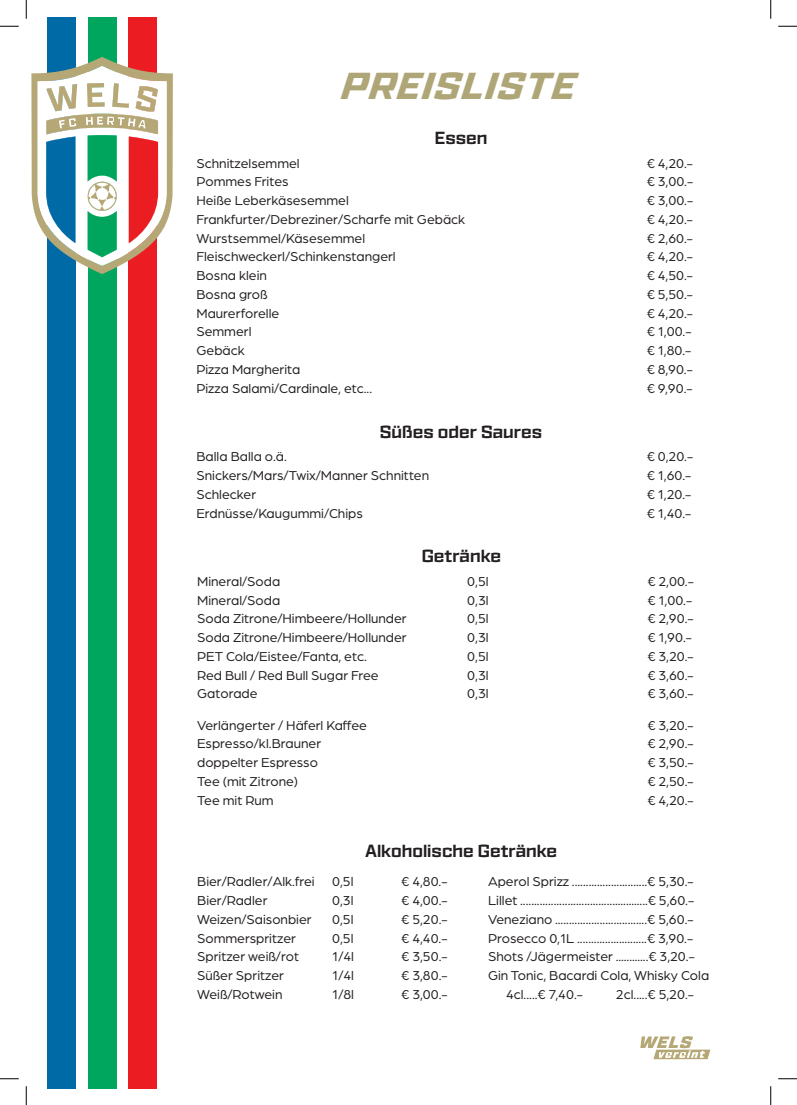
<style>
.page{position:relative;width:797px;height:1105px;background:#fff}
.page>*{position:absolute;margin:0;border:0;box-sizing:border-box;transform-origin:0 0}
.t1{font:italic 800 37.5px "Ironstrike";letter-spacing:.035em;color:#afa678}
.t2{font:700 17.5px "Ironstrike";color:#231f20}
.t3{font:13.75px "Arboria";color:#231f20}
</style>
<div class="page">
<div style="left:48px;top:17px;width:28px;height:1072px;background:#006aa6"></div>
<div style="left:88px;top:17px;width:29px;height:1072px;background:#00a65d"></div>
<div style="left:128px;top:17px;width:28px;height:1072px;background:#eb1d23"></div>
<svg style="left:31px;top:57px;width:142px;height:217px"></svg>
<svg style="left:640px;top:1036px;width:70px;height:23px"></svg>
<svg style="left:0;top:25px;width:19px;height:2px"></svg>
<svg style="left:778px;top:25px;width:19px;height:2px"></svg>
<svg style="left:0;top:1078px;width:19px;height:1px"></svg>
<svg style="left:778px;top:1078px;width:19px;height:1px"></svg>
<svg style="left:25px;top:0;width:2px;height:19px"></svg>
<svg style="left:25px;top:1086px;width:2px;height:19px"></svg>
<svg style="left:770px;top:0;width:1px;height:19px"></svg>
<svg style="left:770px;top:1086px;width:1px;height:19px"></svg>
<p class="t1" style="left:342px;top:63px;width:235px">PREISLISTE</p>
<p class="t2" style="left:434px;top:127px;width:54px">Essen</p>
<p class="t3" style="left:196px;top:154px;width:105px">Schnitzelsemmel</p>
<p class="t3" style="left:646px;top:154px;width:48px">€ 4,20.-</p>
<p class="t3" style="left:196px;top:173px;width:94px">Pommes Frites</p>
<p class="t3" style="left:646px;top:173px;width:48px">€ 3,00.-</p>
<p class="t3" style="left:196px;top:192px;width:154px">Heiße Leberkäsesemmel</p>
<p class="t3" style="left:646px;top:192px;width:48px">€ 3,00.-</p>
<p class="t3" style="left:196px;top:210px;width:270px">Frankfurter/Debreziner/Scharfe mit Gebäck</p>
<p class="t3" style="left:646px;top:210px;width:48px">€ 4,20.-</p>
<p class="t3" style="left:196px;top:229px;width:170px">Wurstsemmel/Käsesemmel</p>
<p class="t3" style="left:646px;top:229px;width:48px">€ 2,60.-</p>
<p class="t3" style="left:196px;top:248px;width:201px">Fleischweckerl/Schinkenstangerl</p>
<p class="t3" style="left:646px;top:248px;width:48px">€ 4,20.-</p>
<p class="t3" style="left:196px;top:267px;width:72px">Bosna klein</p>
<p class="t3" style="left:646px;top:267px;width:48px">€ 4,50.-</p>
<p class="t3" style="left:196px;top:285px;width:73px">Bosna groß</p>
<p class="t3" style="left:646px;top:285px;width:48px">€ 5,50.-</p>
<p class="t3" style="left:196px;top:304px;width:84px">Maurerforelle</p>
<p class="t3" style="left:646px;top:304px;width:48px">€ 4,20.-</p>
<p class="t3" style="left:196px;top:323px;width:57px">Semmerl</p>
<p class="t3" style="left:646px;top:323px;width:46px">€ 1,00.-</p>
<p class="t3" style="left:196px;top:342px;width:50px">Gebäck</p>
<p class="t3" style="left:646px;top:342px;width:46px">€ 1,80.-</p>
<p class="t3" style="left:196px;top:360px;width:105px">Pizza Margherita</p>
<p class="t3" style="left:646px;top:360px;width:48px">€ 8,90.-</p>
<p class="t3" style="left:196px;top:379px;width:177px">Pizza Salami/Cardinale, etc...</p>
<p class="t3" style="left:646px;top:379px;width:47px">€ 9,90.-</p>
<p class="t2" style="left:380px;top:421px;width:164px">Süßes oder Saures</p>
<p class="t3" style="left:196px;top:448px;width:92px">Balla Balla o.ä.</p>
<p class="t3" style="left:646px;top:448px;width:48px">€ 0,20.-</p>
<p class="t3" style="left:196px;top:467px;width:234px">Snickers/Mars/Twix/Manner Schnitten</p>
<p class="t3" style="left:646px;top:467px;width:46px">€ 1,60.-</p>
<p class="t3" style="left:196px;top:485px;width:61px">Schlecker</p>
<p class="t3" style="left:646px;top:485px;width:46px">€ 1,20.-</p>
<p class="t3" style="left:196px;top:504px;width:168px">Erdnüsse/Kaugummi/Chips</p>
<p class="t3" style="left:646px;top:504px;width:46px">€ 1,40.-</p>
<p class="t2" style="left:422px;top:545px;width:81px">Getränke</p>
<p class="t3" style="left:197px;top:572px;width:85px">Mineral/Soda</p>
<p class="t3" style="left:467px;top:572px;width:23px">0,5l</p>
<p class="t3" style="left:647px;top:572px;width:48px">€ 2,00.-</p>
<p class="t3" style="left:197px;top:591px;width:85px">Mineral/Soda</p>
<p class="t3" style="left:467px;top:591px;width:23px">0,3l</p>
<p class="t3" style="left:647px;top:591px;width:46px">€ 1,00.-</p>
<p class="t3" style="left:197px;top:610px;width:211px">Soda Zitrone/Himbeere/Hollunder</p>
<p class="t3" style="left:467px;top:610px;width:23px">0,5l</p>
<p class="t3" style="left:647px;top:610px;width:48px">€ 2,90.-</p>
<p class="t3" style="left:197px;top:628px;width:211px">Soda Zitrone/Himbeere/Hollunder</p>
<p class="t3" style="left:467px;top:628px;width:23px">0,3l</p>
<p class="t3" style="left:647px;top:628px;width:46px">€ 1,90.-</p>
<p class="t3" style="left:197px;top:647px;width:171px">PET Cola/Eistee/Fanta, etc.</p>
<p class="t3" style="left:467px;top:647px;width:23px">0,5l</p>
<p class="t3" style="left:647px;top:647px;width:48px">€ 3,20.-</p>
<p class="t3" style="left:197px;top:666px;width:183px">Red Bull / Red Bull Sugar Free</p>
<p class="t3" style="left:467px;top:666px;width:23px">0,3l</p>
<p class="t3" style="left:647px;top:666px;width:48px">€ 3,60.-</p>
<p class="t3" style="left:197px;top:685px;width:62px">Gatorade</p>
<p class="t3" style="left:467px;top:685px;width:23px">0,3l</p>
<p class="t3" style="left:647px;top:685px;width:48px">€ 3,60.-</p>
<p class="t3" style="left:197px;top:716px;width:171px">Verlängerter / Häferl Kaffee</p>
<p class="t3" style="left:647px;top:716px;width:48px">€ 3,20.-</p>
<p class="t3" style="left:197px;top:735px;width:126px">Espresso/kl.Brauner</p>
<p class="t3" style="left:647px;top:735px;width:48px">€ 2,90.-</p>
<p class="t3" style="left:197px;top:753px;width:122px">doppelter Espresso</p>
<p class="t3" style="left:647px;top:753px;width:48px">€ 3,50.-</p>
<p class="t3" style="left:197px;top:772px;width:103px">Tee (mit Zitrone)</p>
<p class="t3" style="left:647px;top:772px;width:48px">€ 2,50.-</p>
<p class="t3" style="left:197px;top:791px;width:78px">Tee mit Rum</p>
<p class="t3" style="left:647px;top:791px;width:48px">€ 4,20.-</p>
<p class="t2" style="left:365px;top:840px;width:193px">Alkoholische Getränke</p>
<p class="t3" style="left:197px;top:873px;width:119px">Bier/Radler/Alk.frei</p>
<p class="t3" style="left:332px;top:873px;width:23px">0,5l</p>
<p class="t3" style="left:401px;top:873px;width:48px">€ 4,80.-</p>
<p class="t3" style="left:197px;top:891px;width:72px">Bier/Radler</p>
<p class="t3" style="left:332px;top:891px;width:23px">0,3l</p>
<p class="t3" style="left:401px;top:891px;width:48px">€ 4,00.-</p>
<p class="t3" style="left:197px;top:910px;width:116px">Weizen/Saisonbier</p>
<p class="t3" style="left:332px;top:910px;width:23px">0,5l</p>
<p class="t3" style="left:401px;top:910px;width:48px">€ 5,20.-</p>
<p class="t3" style="left:197px;top:929px;width:100px">Sommerspritzer</p>
<p class="t3" style="left:332px;top:929px;width:23px">0,5l</p>
<p class="t3" style="left:401px;top:929px;width:48px">€ 4,40.-</p>
<p class="t3" style="left:197px;top:948px;width:103px">Spritzer weiß/rot</p>
<p class="t3" style="left:332px;top:948px;width:23px">1/4l</p>
<p class="t3" style="left:401px;top:948px;width:48px">€ 3,50.-</p>
<p class="t3" style="left:197px;top:966px;width:88px">Süßer Spritzer</p>
<p class="t3" style="left:332px;top:966px;width:23px">1/4l</p>
<p class="t3" style="left:401px;top:966px;width:48px">€ 3,80.-</p>
<p class="t3" style="left:197px;top:985px;width:87px">Weiß/Rotwein</p>
<p class="t3" style="left:332px;top:985px;width:23px">1/8l</p>
<p class="t3" style="left:401px;top:985px;width:48px">€ 3,00.-</p>
<p class="t3" style="left:488px;top:873px;width:207px">Aperol Sprizz ...........................€ 5,30.-</p>
<p class="t3" style="left:488px;top:891px;width:208px">Lillet ..............................................€ 5,60.-</p>
<p class="t3" style="left:488px;top:910px;width:207px">Veneziano .................................€ 5,60.-</p>
<p class="t3" style="left:488px;top:929px;width:207px">Prosecco 0,1L .........................€ 3,90.-</p>
<p class="t3" style="left:488px;top:948px;width:208px">Shots /Jägermeister ............€ 3,20.-</p>
<p class="t3" style="left:488px;top:966px;width:223px">Gin Tonic, Bacardi Cola, Whisky Cola</p>
<p class="t3" style="left:506px;top:985px;width:78px">4cl.....€ 7,40.-</p>
<p class="t3" style="left:616px;top:985px;width:79px">2cl.....€ 5,20.-</p>
</div>
